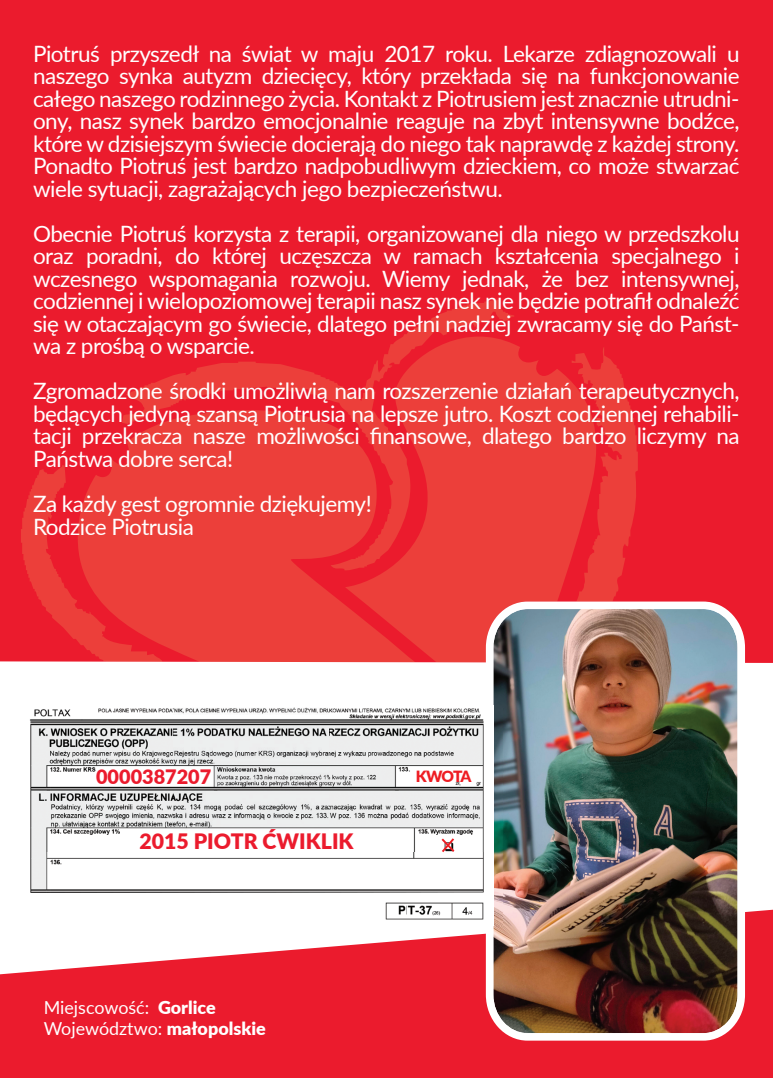
<style>
.page{position:relative;width:773px;height:1078px;background:#fff}
.page>*{position:absolute;margin:0;border:0;box-sizing:border-box;transform-origin:0 0}
.t1{font:22.5px/22.5px "Lato";letter-spacing:-.025em;color:#fff;text-align:justify}
.t2{font:900 21.25px "Lato";color:#eb1b2d}
.t3{font:900 19.75px "Lato";color:#eb1b2d}
.t4{font:18px/21.5px "Lato";color:#fff}
.t5{font:900 15.5px "Lato";letter-spacing:-.07em;color:#ee1d23}
.s1{font-weight:900}
</style>
<div class="page">
<div style="left:0;top:0;width:772px;height:785px;background:#eb1b2d"></div>
<svg style="left:21px;top:299px;width:616px;height:362px;fill:#ec3f3a"></svg>
<svg style="left:78px;top:410px;width:337px;height:251px;fill:#ec3f3a"></svg>
<div style="left:0;top:661px;width:772px;height:124px;background:#fff"></div>
<svg style="left:0;top:909px;width:772px;height:168px;fill:#eb1b2d"></svg>
<img style="left:486px;top:601px;width:259px;height:439px">
<img style="left:18px;top:704px;width:484px;height:221px">
<svg style="left:441px;top:838px;width:13px;height:14px"></svg>
<p class="t1" style="left:33px;top:41px;width:708px">Piotruś przyszedł na świat w maju 2017 roku. Lekarze zdiagnozowali u naszego synka autyzm dziecięcy, który przekłada się na funkcjonowanie całego naszego rodzinnego życia. Kontakt z Piotrusiem jest znacznie utrudni&shy;ony, nasz synek bardzo emocjonalnie reaguje na zbyt intensywne bodźce, które w dzisiejszym świecie docierają do niego tak naprawdę z każdej strony.<br>Ponadto Piotruś jest bardzo nadpobudliwym dzieckiem, co może stwarzać wiele sytuacji, zagrażających jego bezpieczeństwu.</p>
<p class="t1" style="left:33px;top:221px;width:708px">Obecnie Piotruś korzysta z terapii, organizowanej dla niego w przedszkolu oraz poradni, do której uczęszcza w ramach kształcenia specjalnego i wczesnego wspomagania rozwoju. Wiemy jednak, że bez intensywnej, codziennej i wielopoziomowej terapii nasz synek nie będzie potrafił odnaleźć się w otaczającym go świecie, dlatego pełni nadziej zwracamy się do Państ&shy;wa z prośbą o wsparcie.</p>
<p class="t1" style="left:33px;top:379px;width:708px">Zgromadzone środki umożliwią nam rozszerzenie działań terapeutycznych, będących jedyną szansą Piotrusia na lepsze jutro. Koszt codziennej rehabili&shy;tacji przekracza nasze możliwości finansowe, dlatego bardzo liczymy na Państwa dobre serca!</p>
<p class="t1" style="left:33px;top:491px;width:340px">Za każdy gest ogromnie dziękujemy!<br>Rodzice Piotrusia</p>
<p class="t3" style="left:96px;top:761px;width:117px">0000387207</p>
<p class="t5" style="left:416px;top:764px;width:57px">KWOTA</p>
<p class="t2" style="left:139px;top:825px;width:216px">2015 PIOTR ĆWIKLIK</p>
<p class="t4" style="left:44px;top:995px;width:223px">Miejscowość: <span class="s1">Gorlice<br></span>Województwo: <span class="s1">małopolskie</span></p>
</div>
